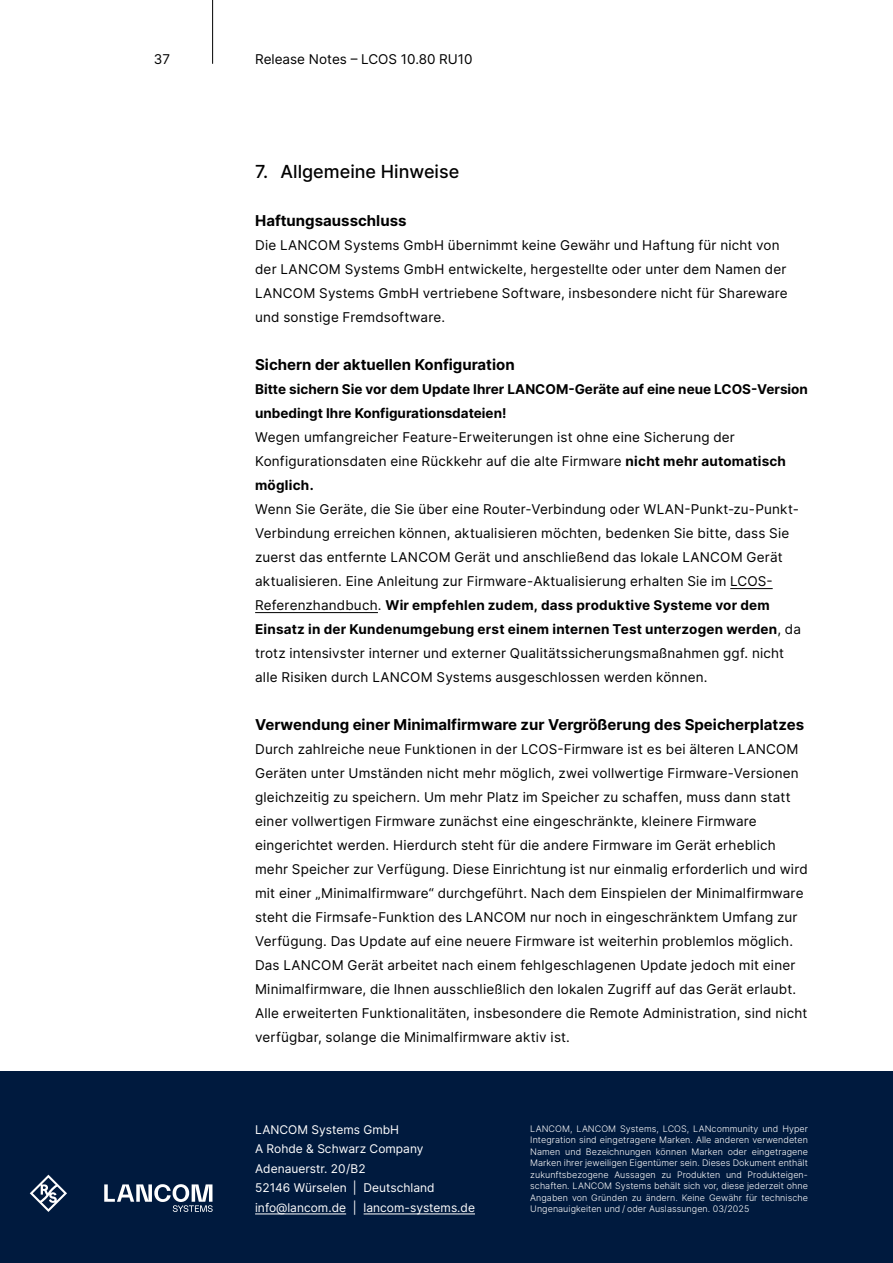
<style>
.page{position:relative;width:893px;height:1263px;background:#fff}
.page>*{position:absolute;margin:0;border:0;box-sizing:border-box;transform-origin:0 0}
.t1{font:500 18px "Inter";color:#000}
.t2{font:700 15px "Inter";color:#000}
.t3{font:13.5px/24px "Inter";letter-spacing:.015em;color:#000}
.t4{font:700 13.5px/24px "Inter";color:#000}
.t5{font:12px/19.5px "Inter";color:#fff}
.t6{font:300 9px/11.4px "Inter";letter-spacing:.005em;color:#fff;text-align:justify}
.s1{font-weight:700}
</style>
<div class="page">
<hr style="left:730px;top:588px;width:43px;height:1px;background:#000">
<hr style="left:255px;top:612px;width:123px;height:1px;background:#000">
<div style="left:0;top:1071px;width:893px;height:192px;background:#001a3e"></div>
<hr style="left:212px;top:0;width:1px;height:64px;background:#000">
<hr style="left:255px;top:1213px;width:91px;height:1px;background:#fff">
<hr style="left:364px;top:1213px;width:111px;height:1px;background:#fff">
<svg style="left:30px;top:1175px;width:37px;height:37px"></svg>
<svg style="left:104px;top:1184px;width:109px;height:28px"></svg>
<p class="t3" style="left:154px;top:47px;width:18px">37</p>
<p class="t3" style="left:255px;top:47px;width:219px">Release Notes – LCOS 10.80 RU10</p>
<h1 class="t1" style="left:255px;top:159px;width:206px">7. Allgemeine Hinweise</h1>
<p class="t2" style="left:255px;top:210px;width:153px">Haftungsausschluss</p>
<p class="t3" style="left:255px;top:233px;width:534px">Die LANCOM Systems GmbH übernimmt keine Gewähr und Haftung für nicht von der LANCOM Systems GmbH entwickelte, hergestellte oder unter dem Namen der LANCOM Systems GmbH vertriebene Software, insbesondere nicht für Shareware und sonstige Fremdsoftware.</p>
<p class="t2" style="left:255px;top:354px;width:261px">Sichern der aktuellen Konfiguration</p>
<p class="t4" style="left:255px;top:377px;width:554px">Bitte sichern Sie vor dem Update Ihrer LANCOM-Geräte auf eine neue LCOS-Version unbedingt Ihre -Konfigurationsdateien!</p>
<p class="t3" style="left:255px;top:425px;width:532px">Wegen umfangreicher Feature-Erweiterungen ist ohne eine Sicherung der<br>Konfigurationsdaten eine Rückkehr auf die alte Firmware <span class="s1">nicht mehr automatisch möglich.</span></p>
<p class="t3" style="left:255px;top:497px;width:547px">Wenn Sie Geräte, die Sie über eine Router-Verbindung oder WLAN-Punkt-zu-Punkt-Verbindung erreichen können, aktualisieren möchten, bedenken Sie bitte, dass Sie zuerst das entfernte LANCOM Gerät und anschließend das lokale LANCOM Gerät aktualisieren. Eine Anleitung zur Firmware-Aktualisierung erhalten Sie im LCOS-Referenzhandbuch. <span class="s1">Wir empfehlen zudem, dass produktive Systeme vor dem Einsatz in der Kundenumgebung erst einem -internen Test unterzogen -werden</span>, da trotz intensivster interner und externer Qualitätssicherungsmaßnahmen ggf. nicht alle -Risiken durch LANCOM Systems ausgeschlossen werden können.</p>
<p class="t2" style="left:255px;top:714px;width:550px">Verwendung einer Minimalfirmware zur Vergrößerung des Speicherplatzes</p>
<p class="t3" style="left:255px;top:737px;width:554px">Durch zahlreiche neue Funktionen in der LCOS-Firmware ist es bei älteren LANCOM Geräten unter Umständen nicht mehr möglich, zwei vollwertige Firmware-Versionen gleichzeitig zu speichern. Um mehr Platz im Speicher zu schaffen, muss dann statt einer vollwertigen Firmware zunächst eine eingeschränkte, kleinere Firmware eingerichtet werden. Hierdurch steht für die andere Firmware im Gerät erheblich mehr Speicher zur Verfügung. Diese Einrichtung ist nur einmalig erforderlich und wird mit einer „Minimalfirmware“ durchgeführt. Nach dem Einspielen der Minimalfirmware steht die Firmsafe-Funktion des LANCOM nur noch in eingeschränktem Umfang zur Verfügung. Das Update auf eine neuere Firmware ist weiterhin problemlos möglich.<br>Das LANCOM Gerät arbeitet nach einem fehlgeschlagenen Update jedoch mit einer Minimalfirmware, die Ihnen ausschließlich den lokalen Zugriff auf das Gerät erlaubt.<br>Alle erweiterten Funktionalitäten, insbesondere die Remote Administration, sind nicht verfügbar, solange die Minimalfirmware aktiv ist.</p>
<p class="t5" style="left:255px;top:1119px;width:221px">LANCOM Systems GmbH<br>A Rohde &amp; Schwarz Company<br>Adenauerstr. 20/B2<br>52146 Würselen | Deutschland info@lancom.de | lancom-systems.de</p>
<p class="t6" style="left:530px;top:1123px;width:279px">LANCOM, LANCOM Systems, LCOS, LANcommunity und Hyper Integration sind eingetragene Marken. Alle anderen verwendeten Namen und Bezeichnungen können Marken oder eingetragene Marken ihrer jeweiligen Eigentümer sein. Dieses Dokument enthält zukunftsbezogene Aussagen zu Produkten und Produkteigen&shy;schaften. LANCOM Systems behält sich vor, diese jederzeit ohne Angaben von Gründen zu ändern. Keine Gewähr für technische Ungenauigkeiten und / oder Auslassungen. 03/2025</p>
</div>
